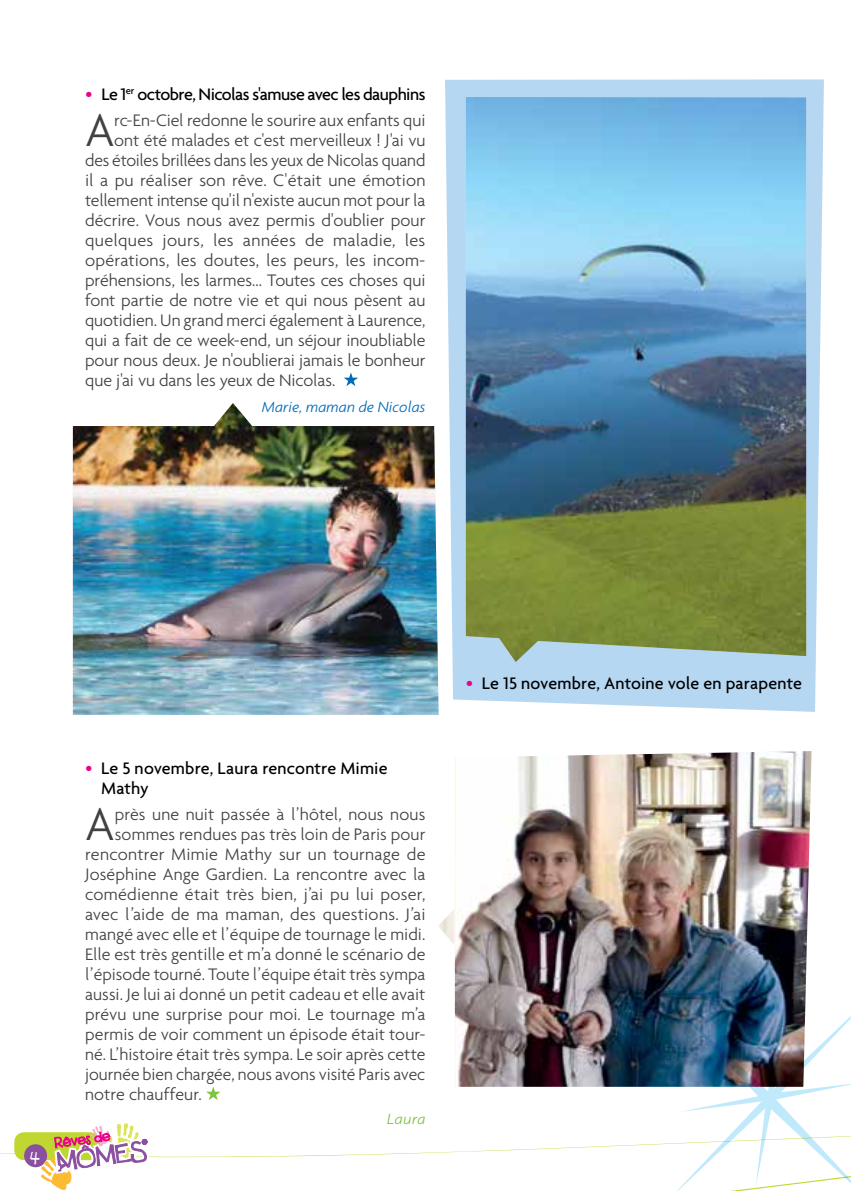
<style>
.page{position:relative;width:851px;height:1191px;background:#fff}
.page>*{position:absolute;margin:0;border:0;box-sizing:border-box;transform-origin:0 0}
.t1{font:300 49.4px "Agenda";color:#414042}
.t2{font:22px "Providence Sans";color:#fff}
.t3{font:300 18px "Agenda";color:#414042}
.t4{font:500 18px/20px "Agenda";color:#000}
.t5{font:500 18px "Agenda";letter-spacing:-.03em;color:#000}
.t6{font:italic 300 16px "Agenda";letter-spacing:.005em;color:#006cb7}
.t7{font:italic 300 16px "Agenda";letter-spacing:.04em;color:#80c342}
.s1{font-weight:300;font-size:20px;color:#ec008c}
</style>
<div class="page">
<svg style="left:445px;top:79px;width:378px;height:633px;background:#c1ddf3"></svg>
<svg style="left:343px;top:372px;width:15px;height:14px"></svg>
<img style="left:465px;top:97px;width:341px;height:565px">
<img style="left:439px;top:751px;width:373px;height:244px">
<img style="left:73px;top:403px;width:365px;height:312px">
<svg style="left:0;top:995px;width:850px;height:196px"></svg>
<p class="t5" style="left:85px;top:84px;width:342px"><span class="s1">•</span> Le 1<sup>er</sup> octobre, Nicolas s'amuse avec les dauphins</p>
<h1 class="t1" style="left:85px;top:101px;width:31px">A</h1>
<p class="t3" style="left:114px;top:110px;width:312px">rc-En-Ciel redonne le sourire aux enfants qui</p>
<p class="t3" style="left:114px;top:130px;width:312px">ont été malades et c'est merveilleux ! J'ai vu</p>
<p class="t3" style="left:85px;top:150px;width:342px">des étoiles brillées dans les yeux de Nicolas quand</p>
<p class="t3" style="left:85px;top:170px;width:342px">il a pu réaliser son rêve. C'était une émotion</p>
<p class="t3" style="left:85px;top:190px;width:342px">tellement intense qu'il n'existe aucun mot pour la</p>
<p class="t3" style="left:85px;top:210px;width:342px">décrire. Vous nous avez permis d'oublier pour</p>
<p class="t3" style="left:85px;top:230px;width:342px">quelques jours, les années de maladie, les</p>
<p class="t3" style="left:85px;top:250px;width:342px">opérations, les doutes, les peurs, les incom-</p>
<p class="t3" style="left:85px;top:270px;width:342px">préhensions, les larmes... Toutes ces choses qui</p>
<p class="t3" style="left:85px;top:290px;width:342px">font partie de notre vie et qui nous pèsent au</p>
<p class="t3" style="left:85px;top:310px;width:342px">quotidien. Un grand merci également à Laurence,</p>
<p class="t3" style="left:85px;top:330px;width:342px">qui a fait de ce week-end, un séjour inoubliable</p>
<p class="t3" style="left:85px;top:350px;width:342px">pour nous deux. Je n'oublierai jamais le bonheur</p>
<p class="t3" style="left:85px;top:370px;width:252px">que j'ai vu dans les yeux de Nicolas.</p>
<p class="t6" style="left:262px;top:397px;width:165px">Marie, maman de Nicolas</p>
<p class="t2" style="left:28px;top:1144px;width:15px">4</p>
<p class="t4" style="left:101px;top:758px;width:288px;text-indent:-16px"><span class="s1">•</span> Le 5 novembre, Laura rencontre Mimie<br>Mathy</p>
<h1 class="t1" style="left:85px;top:795px;width:31px">A</h1>
<p class="t3" style="left:115px;top:804px;width:312px">près une nuit passée à l’hôtel, nous nous</p>
<p class="t3" style="left:115px;top:824px;width:312px">sommes rendues pas très loin de Paris pour</p>
<p class="t3" style="left:85px;top:844px;width:342px">rencontrer Mimie Mathy sur un tournage de</p>
<p class="t3" style="left:85px;top:864px;width:342px">Joséphine Ange Gardien. La rencontre avec la</p>
<p class="t3" style="left:85px;top:884px;width:342px">comédienne était très bien, j’ai pu lui poser,</p>
<p class="t3" style="left:85px;top:904px;width:342px">avec l’aide de ma maman, des questions. J’ai</p>
<p class="t3" style="left:85px;top:924px;width:342px">mangé avec elle et l’équipe de tournage le midi.</p>
<p class="t3" style="left:85px;top:944px;width:342px">Elle est très gentille et m’a donné le scénario de</p>
<p class="t3" style="left:85px;top:964px;width:342px">l’épisode tourné. Toute l’équipe était très sympa</p>
<p class="t3" style="left:85px;top:984px;width:342px">aussi. Je lui ai donné un petit cadeau et elle avait</p>
<p class="t3" style="left:85px;top:1004px;width:342px">prévu une surprise pour moi. Le tournage m’a</p>
<p class="t3" style="left:85px;top:1024px;width:342px">permis de voir comment un épisode était tour-</p>
<p class="t3" style="left:85px;top:1044px;width:342px">né. L’histoire était très sympa. Le soir après cette</p>
<p class="t3" style="left:85px;top:1064px;width:342px">journée bien chargée, nous avons visité Paris avec</p>
<p class="t3" style="left:85px;top:1084px;width:118px">notre chauffeur.</p>
<p class="t7" style="left:387px;top:1109px;width:40px">Laura</p>
<p class="t4" style="left:465px;top:672px;width:337px"><span class="s1">•</span> Le 15 novembre, Antoine vole en parapente</p>
</div>
